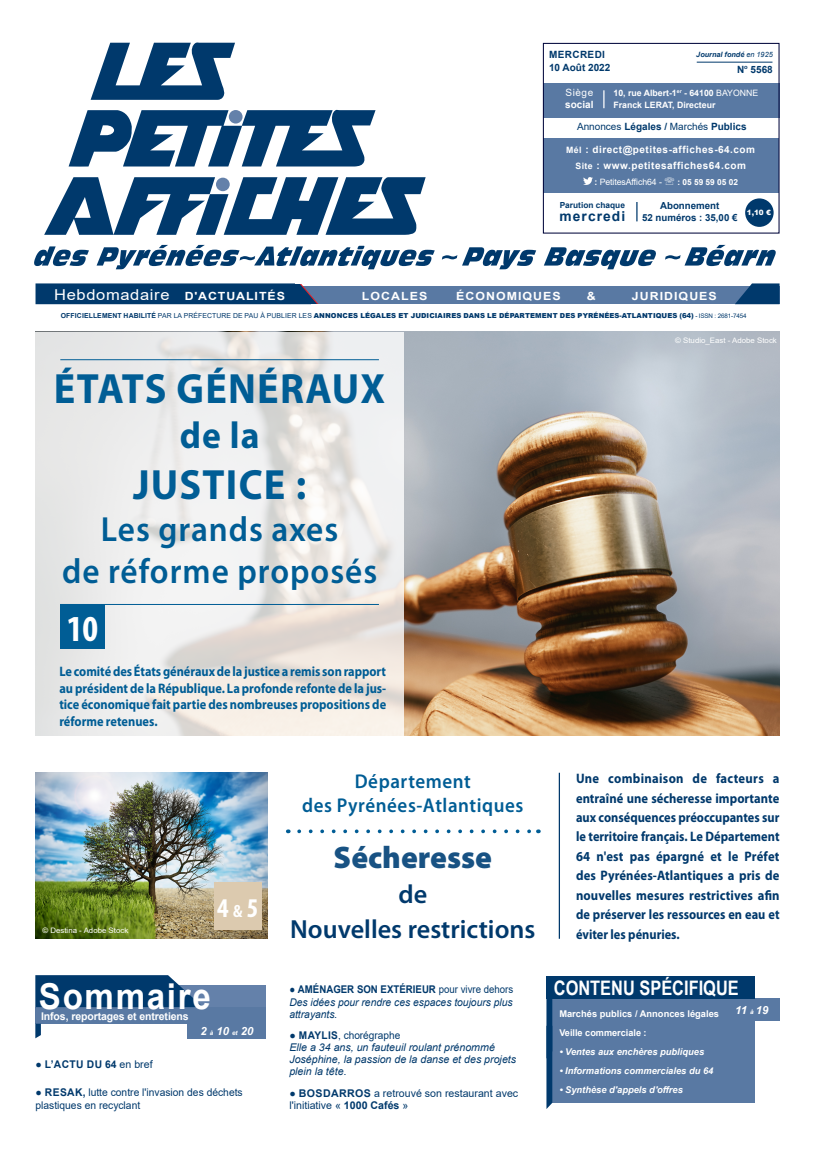
<style>
.page{position:relative;width:815px;height:1150px;background:#fff}
.page>*{position:absolute;margin:0;border:0;box-sizing:border-box;transform-origin:0 0}
.t1{font:700 42.5px "Myriad Pro";letter-spacing:.03em;color:#005d95;scale:.95 1}
.t2{font:700 37.5px "Myriad Pro";color:#005d95;scale:.95 1}
.t3{font:700 condensed 36.88px "Myriad Pro";color:#fff}
.t4{font:700 35.62px "Arial";letter-spacing:.05em;color:#fff;scale:.93 1}
.t5{font:600 35px/42px "Myriad Pro";letter-spacing:.03em;color:#005d95;text-align:center;scale:.95 1}
.t6{font:900 31.25px "Myriad Pro";color:#185283}
.t7{font:700 condensed 27.25px "Myriad Pro";color:#fff}
.t8{font:600 26.25px/35px "Myriad Pro";color:#00396c;text-align:center}
.t9{font:600 20px/24px "Myriad Pro";letter-spacing:.03em;color:#005d95;text-align:center;scale:.95 1}
.t10{font:700 20px "Arial Narrow";color:#fff}
.t11{font:15px "Arial";letter-spacing:.04em;color:#fff;scale:1.1 1}
.t12{font:700 13.75px/19.5px "Myriad Pro";color:#00396c;text-align:justify;scale:.92 1}
.t13{font:700 13.75px/16.5px "Myriad Pro";color:#005d95;text-align:justify;scale:.9 1}
.t14{font:700 13.75px "Arial";letter-spacing:.08em;color:#00396c}
.t15{font:700 11.25px "Arial";letter-spacing:.085em;color:#fff;scale:1.1 1}
.t16{font:italic 700 11.25px "Arial";color:#fff}
.t17{font:italic 700 11.12px "Arial";color:#fff}
.t18{font:italic 10.62px/12.1px "Arial";color:#00396c;text-align:justify}
.t19{font:10.62px/13.5px "Arial";color:#00396c}
.t20{font:700 10.62px "Arial";letter-spacing:-.01em;color:#fff}
.t21{font:700 10.62px "Arial";color:#00396c}
.t22{font:700 10px/16.2px "Arial";letter-spacing:.05em;color:#fff;text-align:center}
.t23{font:10px "Arial";color:#00396c}
.t24{font:700 10px/12.5px "Arial";color:#00396c}
.t25{font:10px "Arial";letter-spacing:.06em;color:#fff}
.t26{font:700 9.75px/12.5px "Arial";color:#00396c;text-align:center}
.t27{font:italic 700 9.38px "Arial";color:#fff}
.t28{font:700 9.38px/19px "Arial";color:#fff}
.t29{font:700 8.75px/12px "Arial";color:#fff}
.t30{font:8.75px "Arial";letter-spacing:-.01em;color:#fff}
.t31{font:700 8.38px "Arial";color:#00396c}
.t32{font:700 8.38px "Arial";color:#fff}
.t33{font:7.5px "Arial";color:#fff;scale:1.05 1}
.t34{font:italic 700 7.25px "Arial";color:#00396c}
.t35{font:900 7.25px "Arial";color:#fff}
.t36{font:900 6.88px "Arial";letter-spacing:.015em;color:#00396c}
.s1{font-weight:400}
.s2{font-size:8.75px}
.s3{font-weight:700}
.s4{font-weight:700;font-size:11.25px}
.s5{font-weight:400;font-size:6.25px}
.s6{font-size:17.75px}
.s7{font-style:normal}
.s8{font-weight:700;font-style:normal}
.s9{font-size:6.25px}
</style>
<div class="page">
<img style="left:404px;top:332px;width:376px;height:403px">
<div style="left:291px;top:286px;width:489px;height:18px;background:#5979a3"></div>
<svg style="left:735px;top:283px;width:45px;height:21px"></svg>
<svg style="left:91px;top:43px;width:144px;height:57px"></svg>
<svg style="left:44px;top:177px;width:382px;height:58px"></svg>
<svg style="left:69px;top:110px;width:307px;height:57px"></svg>
<div style="left:229px;top:110px;width:14px;height:14px;background:#6481aa;border-radius:50%"></div>
<div style="left:216px;top:178px;width:14px;height:13px;background:#6481aa;border-radius:50%"></div>
<svg style="left:34px;top:246px;width:55px;height:20px"></svg>
<svg style="left:544px;top:247px;width:112px;height:22px"></svg>
<svg style="left:665px;top:245px;width:111px;height:21px"></svg>
<svg style="left:442px;top:247px;width:94px;height:22px"></svg>
<svg style="left:97px;top:245px;width:338px;height:24px"></svg>
<div style="left:543px;top:138px;width:235px;height:55px;background:#5979a3"></div>
<div style="left:543px;top:83px;width:237px;height:34px;background:#5979a3"></div>
<svg style="left:636px;top:202px;width:2px;height:19px"></svg>
<hr style="left:697px;top:62px;width:75px;height:1px;background:#00396c">
<svg style="left:603px;top:90px;width:2px;height:18px"></svg>
<svg style="left:583px;top:178px;width:9px;height:7px"></svg>
<div style="left:745px;top:198px;width:29px;height:29px;background:#00396c;border-radius:50%"></div>
<svg style="left:36px;top:283px;width:282px;height:22px;background:#124675"></svg>
<div style="left:312px;top:304px;width:18px;height:5px;background:#fff"></div>
<div style="left:35px;top:1007px;width:231px;height:17px;background:#5979a3"></div>
<svg style="left:35px;top:1024px;width:6px;height:14px"></svg>
<div style="left:81px;top:985px;width:185px;height:22px;background:#6481aa"></div>
<svg style="left:35px;top:975px;width:168px;height:32px;background:#144878"></svg>
<div style="left:188px;top:1024px;width:78px;height:14px;background:#5979a3"></div>
<div style="left:550px;top:999px;width:205px;height:104px;background:#5979a3"></div>
<div style="left:724px;top:999px;width:56px;height:22px;background:#5979a3"></div>
<div style="left:546px;top:977px;width:209px;height:22px;background:#00396c"></div>
<svg style="left:35px;top:332px;width:369px;height:403px"></svg>
<svg style="left:546px;top:999px;width:6px;height:110px"></svg>
<hr style="left:60px;top:359px;width:319px;height:1px;background:#005d95">
<hr style="left:60px;top:604px;width:319px;height:1px;background:#005d95">
<div style="left:60px;top:604px;width:45px;height:45px;background:#005d95"></div>
<img style="left:35px;top:773px;width:232px;height:166px">
<svg style="left:299px;top:829px;width:232px;height:4px"></svg>
<hr style="left:559px;top:773px;width:1px;height:166px;background:#00396c">
<div style="left:214px;top:882px;width:48px;height:48px;background:#dccaaf"></div>
<div style="left:543px;top:43px;width:237px;height:191px;border:1px solid #00063b"></div>
<p class="t24" style="left:549px;top:49px;width:63px">Mercredi<br>10 Août 2022</p>
<p class="t34" style="left:696px;top:50px;width:78px">Journal fondé <span class="s1">en 1925</span></p>
<p class="t24" style="left:737px;top:64px;width:37px">N<sup>o</sup> 5568</p>
<p class="t25" style="left:565px;top:86px;width:29px">Siège</p>
<p class="t22" style="left:565px;top:97px;width:30px">social</p>
<p class="t22" style="left:566px;top:142px;width:190px"><span class="s2">Mél</span> : direct@petites-affiches-64.com<br><span class="s2">Site</span> : www.petitesaffiches64.com</p>
<p class="t30" style="left:595px;top:176px;width:69px"><span class="s3">:</span> PetitesAffich64 -</p>
<p class="t32" style="left:677px;top:176px;width:62px">: 05 59 59 05 02</p>
<p class="t35" style="left:747px;top:207px;width:25px">1,10 €</p>
<p class="t29" style="left:613px;top:87px;width:146px">10, rue Albert-1<sup>er</sup> - 64100 <span class="s1">BAYONNE<br></span>Franck LERAT, Directeur</p>
<p class="t23" style="left:577px;top:120px;width:171px">Annonces <span class="s3">Légales /</span> Marchés <span class="s3">Publics</span></p>
<p class="t31" style="left:560px;top:200px;width:67px">Parution chaque</p>
<p class="t14" style="left:559px;top:206px;width:67px">mercredi</p>
<p class="t26" style="left:642px;top:199px;width:97px">Abonnement<br>52 numéros : 35,00 €</p>
<p class="t11" style="left:54px;top:285px;width:211px">Hebdomadaire <span class="s4">D'ACTUALITÉS</span></p>
<p class="t15" style="left:362px;top:288px;width:61px">LOCALES</p>
<p class="t15" style="left:456px;top:288px;width:10px">économi</p>
<p class="t15" style="left:523px;top:288px;width:36px">queS</p>
<p class="t15" style="left:587px;top:288px;width:10px">&amp;</p>
<p class="t15" style="left:632px;top:288px;width:79px">juridiqueS</p>
<p class="t36" style="left:61px;top:311px;width:687px"><span class="s3">OFFICIELLEMENT HABILITÉ</span> <span class="s1">PAR LA PRÉFECTURE DE PAU à PUBLIER LES</span> ANNONCES LÉGALES ET JUDICIAIRES DANS LE DÉPARTEMENT DES PYRÉNÉES-ATLANTIQUES (64) <span class="s5">- ISSN : 2681-7454</span></p>
<h1 class="t1" style="left:54px;top:361px;width:350px">ÉTATS GÉNÉRAUX</h1>
<h2 class="t2" style="left:180px;top:411px;width:85px">de la</h2>
<h1 class="t1" style="left:133px;top:457px;width:184px">JUSTICE :</h1>
<h3 class="t5" style="left:62px;top:507px;width:333px">Les grands axes<br>de réforme proposés</h3>
<h3 class="t3" style="left:67px;top:605px;width:33px">10</h3>
<p class="t13" style="left:59px;top:663px;width:365px">Le comité des États généraux de la justice a remis son rapport au président de la République. La profonde refonte de la jus&shy;tice économique fait partie des nombreuses propositions de réforme retenues.</p>
<p class="t33" style="left:42px;top:925px;width:83px">© Destina - Adobe Stock</p>
<h3 class="t7" style="left:217px;top:890px;width:43px">4 <span class="s6">&amp;</span> 5</h3>
<h3 class="t9" style="left:302px;top:768px;width:235px">Département<br>des Pyrénées-Atlantiques</h3>
<h3 class="t6" style="left:334px;top:837px;width:160px">Sécheresse</h3>
<h3 class="t8" style="left:290px;top:876px;width:247px">de<br>Nouvelles restrictions</h3>
<p class="t33" style="left:675px;top:335px;width:98px">© Studio_East - Adobe Stock</p>
<p class="t12" style="left:576px;top:768px;width:223px">Une combinaison de facteurs a entraîné une sécheresse importante aux conséquences préoccupantes sur le territoire français. Le Département 64 n'est pas épargné et le Préfet des Pyrénées-Atlantiques a pris de nouvelles mesures restrictives afin de préserver les ressources en eau et éviter les pénuries.</p>
<h3 class="t10" style="left:554px;top:972px;width:186px">CONTENU SPÉCIFIQUE</h3>
<h3 class="t4" style="left:39px;top:971px;width:186px">Sommaire</h3>
<p class="t20" style="left:41px;top:1009px;width:149px">Infos, reportages et entretiens</p>
<p class="t28" style="left:559px;top:1004px;width:161px">Marchés publics / Annonces légales<br>Veille commerciale :</p>
<p class="t27" style="left:559px;top:1045px;width:146px">• Ventes aux enchères publiques</p>
<p class="t27" style="left:559px;top:1064px;width:156px">• Informations commerciales du 64</p>
<p class="t27" style="left:559px;top:1083px;width:125px">• Synthèse d'appels d'offres</p>
<p class="t18" style="left:289px;top:984px;width:225px"><span class="s7">●</span> <span class="s8">AMÉNAGER SON EXTÉRIEUR</span> <span class="s7">pour vivre dehors </span>Des idées pour rendre ces espaces toujours plus attrayants.</p>
<p class="t18" style="left:289px;top:1029px;width:228px;text-align:left"><span class="s8">● MAYLIS</span><span class="s7">, chorégraphe<br></span>Elle a 34 ans, un fauteuil roulant prénommé<br>Joséphine, la passion de la danse et des projets plein la tête.</p>
<p class="t19" style="left:289px;top:1086px;width:230px;line-height:12.1px">● <span class="s3">BOSDARROS</span> a retrouvé son restaurant avec l'initiative « <span class="s3">1000 Cafés</span> »</p>
<p class="t17" style="left:735px;top:1002px;width:35px">11 <span class="s9">à</span> 19</p>
<p class="t16" style="left:200px;top:1024px;width:54px">2 <span class="s9">à</span> 10 <span class="s9">et</span> 20</p>
<p class="t21" style="left:35px;top:1057px;width:27px"><span class="s1">●</span> L’actu</p>
<p class="t19" style="left:87px;top:1058px;width:67px"><span class="s3">du 64</span> en bref</p>
<p class="t19" style="left:35px;top:1085px;width:209px">● <span class="s3">RESAK,</span> lutte contre l'invasion des déchets plastiques en recyclant</p>
</div>
